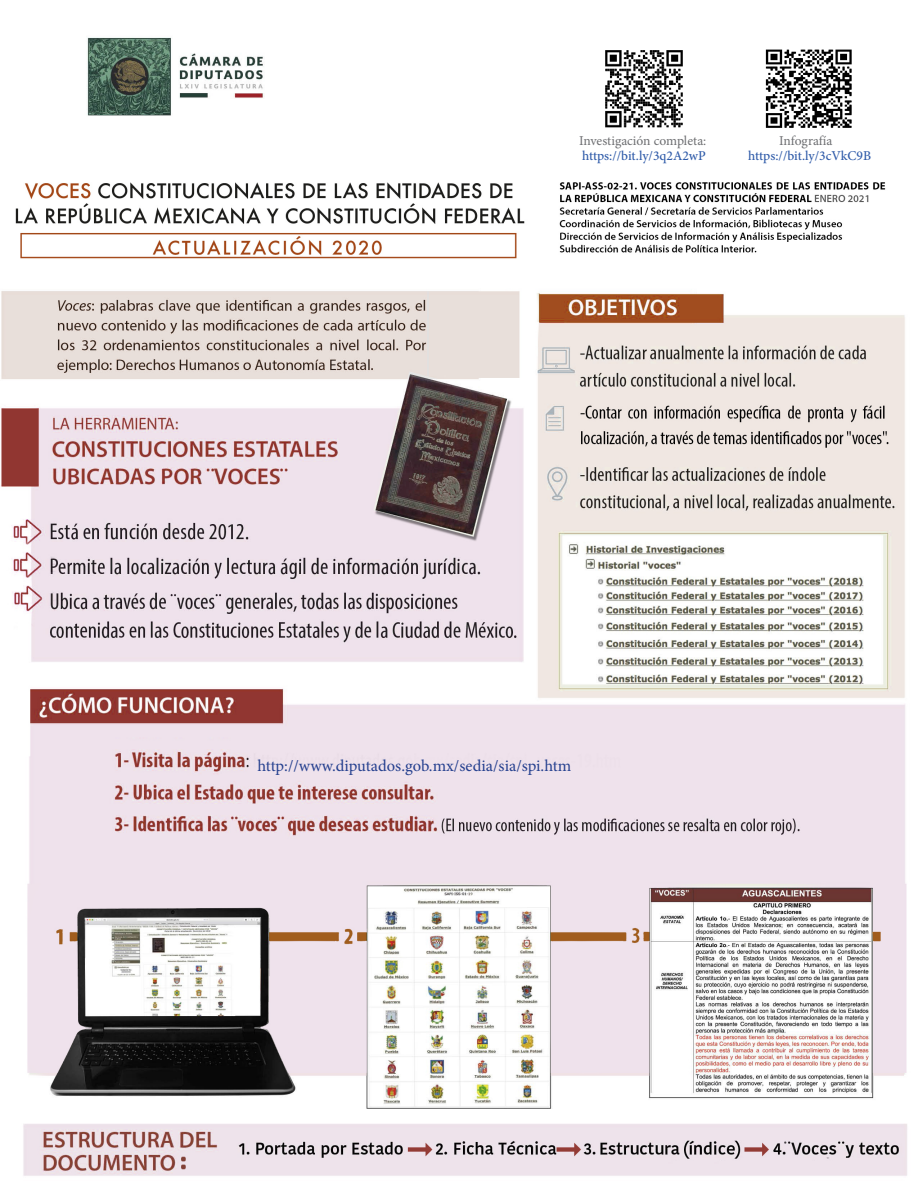
<style>
.page{position:relative;width:918px;height:1188px;background:#fff}
.page>*{position:absolute;margin:0;border:0;box-sizing:border-box;transform-origin:0 0}
.t1{font:16.5px "Minion Pro";color:#25408f}
.t2{font:500 13.5px "Minion Pro";letter-spacing:-.005em;color:#2f5ba9}
.t3{font:13.5px "Minion Pro";color:#6d6e71}
</style>
<div class="page">
<img style="left:1px;top:37px;width:906px;height:1139px">
<img style="left:603px;top:49px;width:83px;height:81px">
<img style="left:764px;top:49px;width:89px;height:80px">
<p class="t3" style="left:579px;top:131px;width:129px">Investigación completa:</p>
<p class="t3" style="left:779px;top:131px;width:55px">Infografía</p>
<p class="t2" style="left:582px;top:146px;width:125px">https://bit.ly/3q2A2wP</p>
<p class="t2" style="left:748px;top:146px;width:124px">https://bit.ly/3cVkC9B</p>
<p class="t1" style="left:257px;top:755px;width:316px">http://www.diputados.gob.mx/sedia/sia/spi.htm</p>
</div>
